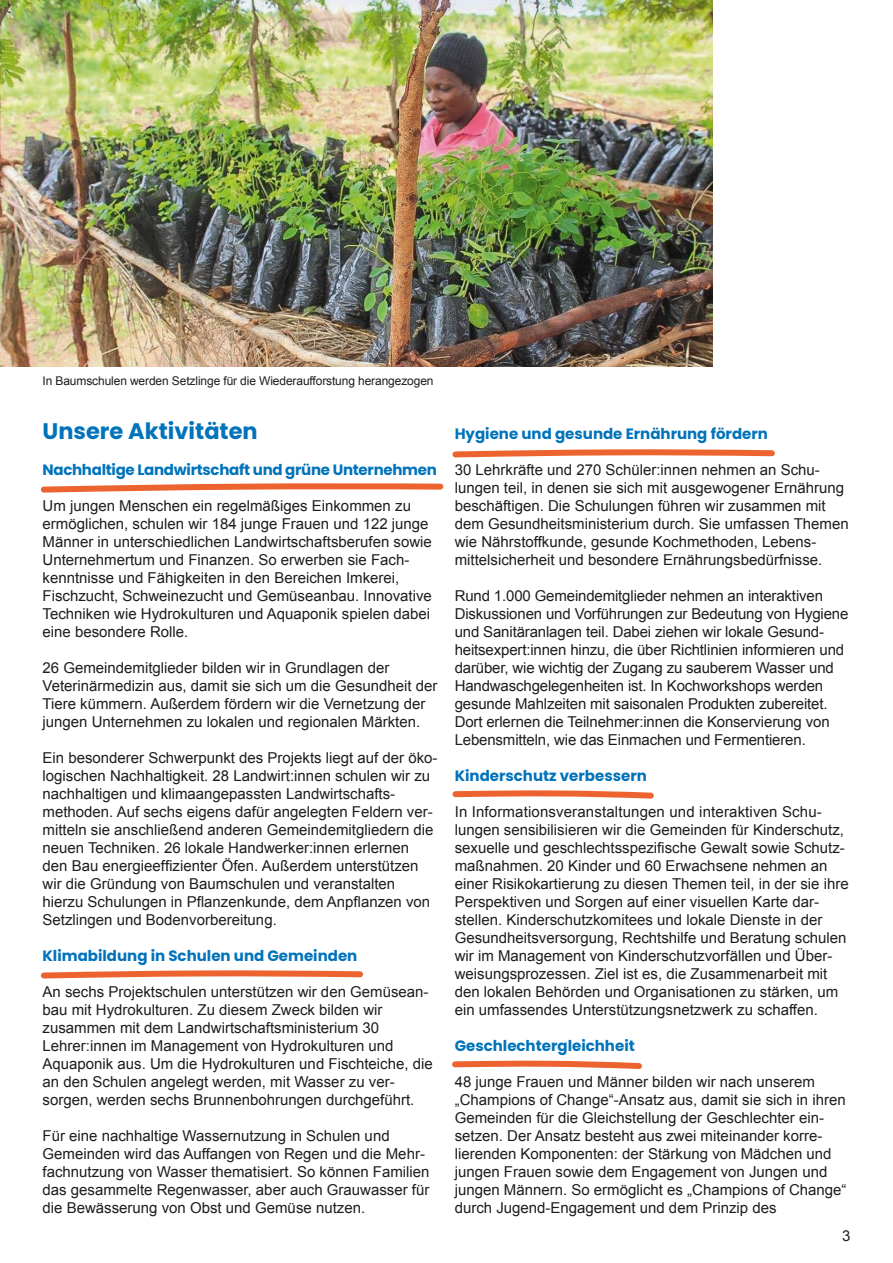
<style>
.page{position:relative;width:893px;height:1263px;background:#fff}
.page>*{position:absolute;margin:0;border:0;box-sizing:border-box;transform-origin:0 0}
.t1{font:700 22.5px "Poppins";color:#0073bb}
.t2{font:15px/18px "Arial";color:#1d1d1b}
.t3{font:700 15px "Poppins";color:#0073bb}
.t4{font:700 15px "Poppins";letter-spacing:-.02em;color:#0073bb}
.t5{font:12px "Arial";letter-spacing:-.01em;color:#1d1d1b}
</style>
<div class="page">
<svg style="left:40px;top:483px;width:404px;height:10px"></svg>
<svg style="left:452px;top:449px;width:323px;height:9px"></svg>
<svg style="left:452px;top:790px;width:202px;height:9px"></svg>
<img style="left:0;top:0;width:713px;height:367px">
<svg style="left:40px;top:970px;width:323px;height:9px"></svg>
<svg style="left:452px;top:1060px;width:190px;height:9px"></svg>
<p class="t5" style="left:43px;top:373px;width:393px">In Baumschulen werden Setzlinge für die Wiederaufforstung herangezogen</p>
<h1 class="t1" style="left:43px;top:418px;width:217px">Unsere Aktivitäten</h1>
<p class="t4" style="left:43px;top:461px;width:396px">Nachhaltige Landwirtschaft und grüne Unternehmen</p>
<p class="t2" style="left:43px;top:496px;width:391px">Um jungen Menschen ein regelmäßiges Einkommen zu ermöglichen, schulen wir 184 junge Frauen und 122 junge Männer in unterschiedlichen Landwirtschaftsberufen sowie Unternehmertum und Finanzen. So erwerben sie Fach&shy;kenntnisse und Fähigkeiten in den Bereichen Imkerei, Fischzucht, Schweinezucht und Gemüseanbau. Innovative Techniken wie Hydrokulturen und Aquaponik spielen dabei eine besondere Rolle.</p>
<p class="t2" style="left:43px;top:658px;width:397px">26 Gemeindemitglieder bilden wir in Grundlagen der Veterinärmedizin aus, damit sie sich um die Gesundheit der Tiere kümmern. Außerdem fördern wir die Vernetzung der jungen Unternehmen zu lokalen und regionalen Märkten.</p>
<p class="t2" style="left:43px;top:748px;width:397px">Ein besonderer Schwerpunkt des Projekts liegt auf der öko&shy;logischen Nachhaltigkeit. 28 Landwirt:innen schulen wir zu nachhaltigen und klimaangepassten Landwirtschafts&shy;methoden. Auf sechs eigens dafür angelegten Feldern ver&shy;mitteln sie anschließend anderen Gemeindemitgliedern die neuen Techniken. 26 lokale Handwerker:innen erlernen den Bau energieeffizienter Öfen. Außerdem unterstützen wir die Gründung von Baumschulen und veranstalten hierzu Schulungen in Pflanzenkunde, dem Anpflanzen von Setzlingen und Bodenvorbereitung.</p>
<p class="t3" style="left:43px;top:947px;width:316px">Klimabildung in Schulen und Gemeinden</p>
<p class="t2" style="left:43px;top:982px;width:392px">An sechs Projektschulen unterstützen wir den Gemüsean&shy;bau mit Hydrokulturen. Zu diesem Zweck bilden wir zusammen mit dem Landwirtschaftsministerium 30<br>Lehrer:innen im Management von Hydrokulturen und Aquaponik aus. Um die Hydrokulturen und Fischteiche, die an den Schulen angelegt werden, mit Wasser zu ver&shy;sorgen, werden sechs Brunnenbohrungen durchgeführt.</p>
<p class="t2" style="left:43px;top:1126px;width:389px">Für eine nachhaltige Wassernutzung in Schulen und Gemeinden wird das Auffangen von Regen und die Mehr&shy;fachnutzung von Wasser thematisiert. So können Familien das gesammelte Regenwasser, aber auch Grauwasser für die Bewässerung von Obst und Gemüse nutzen.</p>
<p class="t3" style="left:455px;top:425px;width:315px">Hygiene und gesunde Ernährung fördern</p>
<p class="t2" style="left:455px;top:460px;width:396px">30 Lehrkräfte und 270 Schüler:innen nehmen an Schu&shy;lungen teil, in denen sie sich mit ausgewogener Ernährung beschäftigen. Die Schulungen führen wir zusammen mit dem Gesundheitsministerium durch. Sie umfassen Themen wie Nährstoffkunde, gesunde Kochmethoden, Lebens&shy;mittelsicherheit und besondere Ernährungsbedürfnisse.</p>
<p class="t2" style="left:455px;top:586px;width:395px">Rund 1.000 Gemeindemitglieder nehmen an interaktiven Diskussionen und Vorführungen zur Bedeutung von Hygiene und Sanitäranlagen teil. Dabei ziehen wir lokale Gesund&shy;heitsexpert:innen hinzu, die über Richtlinien informieren und darüber, wie wichtig der Zugang zu sauberem Wasser und Handwaschgelegenheiten ist. In Kochworkshops werden gesunde Mahlzeiten mit saisonalen Produkten zubereitet.<br>Dort erlernen die Teilnehmer:innen die Konservierung von Lebensmitteln, wie das Einmachen und Fermentieren.</p>
<p class="t3" style="left:455px;top:767px;width:194px">Kinderschutz verbessern</p>
<p class="t2" style="left:455px;top:802px;width:396px">In Informationsveranstaltungen und interaktiven Schu&shy;lungen sensibilisieren wir die Gemeinden für Kinderschutz, sexuelle und geschlechtsspezifische Gewalt sowie Schutz&shy;maßnahmen. 20 Kinder und 60 Erwachsene nehmen an einer Risikokartierung zu diesen Themen teil, in der sie ihre Perspektiven und Sorgen auf einer visuellen Karte dar&shy;stellen. Kinderschutzkomitees und lokale Dienste in der Gesundheitsversorgung, Rechtshilfe und Beratung schulen wir im Management von Kinderschutzvorfällen und Über&shy;weisungsprozessen. Ziel ist es, die Zusammenarbeit mit den lokalen Behörden und Organisationen zu stärken, um ein umfassendes Unterstützungsnetzwerk zu schaffen.</p>
<p class="t3" style="left:455px;top:1037px;width:182px">Geschlechtergleichheit</p>
<p class="t2" style="left:455px;top:1072px;width:393px">48 junge Frauen und Männer bilden wir nach unserem „Champions of Change“-Ansatz aus, damit sie sich in ihren Gemeinden für die Gleichstellung der Geschlechter ein&shy;setzen. Der Ansatz besteht aus zwei miteinander korre&shy;lierenden Komponenten: der Stärkung von Mädchen und jungen Frauen sowie dem Engagement von Jungen und jungen Männern. So ermöglicht es „Champions of Change“ durch Jugend-Engagement und dem Prinzip des</p>
<p class="t2" style="left:842px;top:1227px;width:10px">3</p>
</div>
